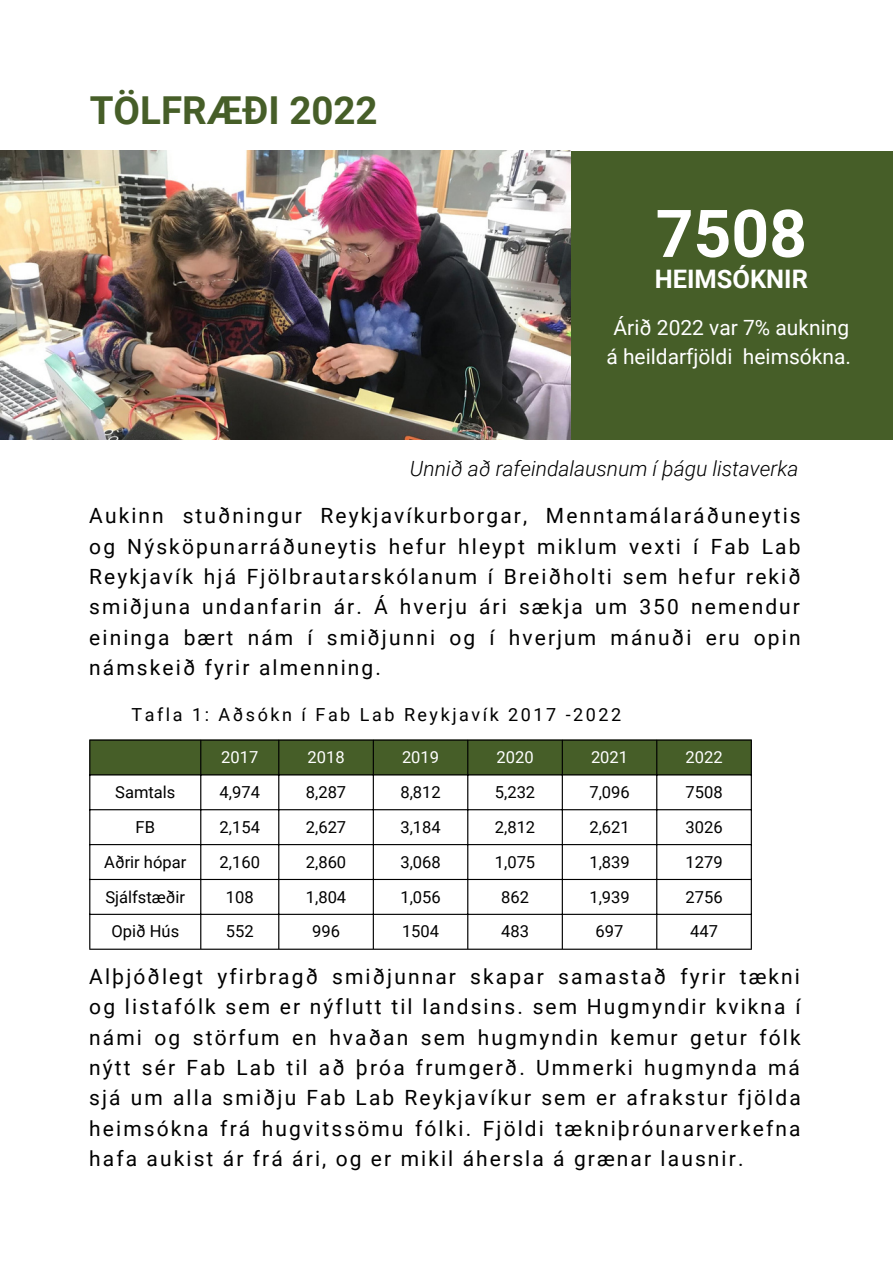
<style>
.page{position:relative;width:893px;height:1264px;background:#fff}
.page>*{position:absolute;margin:0;border:0;box-sizing:border-box;transform-origin:0 0}
.t1{font:700 66px "Roboto";color:#fff}
.t2{font:700 38.55px "Roboto";color:#465e28}
.t3{font:700 25.5px "Roboto";color:#fff}
.t4{font:21px/30.3px "Roboto";letter-spacing:.1em;color:#000;text-align:justify}
.t5{font:21px/29.2px "Roboto";color:#fff;text-align:center}
.t6{font:italic 300 21px "Roboto";color:#000}
.t7{font:18px "Roboto";letter-spacing:.14em;color:#000}
.t8{font:16.5px "Roboto";color:#000}
.t9{font:16.5px "Roboto";color:#fff}
</style>
<div class="page">
<div style="left:570px;top:151px;width:322px;height:288px;background:#465e28"></div>
<img style="left:0;top:151px;width:570px;height:289px">
<div style="left:90px;top:740px;width:660px;height:34px;background:#465e28"></div>
<hr style="left:89px;top:740px;width:1px;height:208px;background:#000">
<hr style="left:200px;top:740px;width:1px;height:208px;background:#000">
<hr style="left:278px;top:740px;width:1px;height:208px;background:#000">
<hr style="left:373px;top:740px;width:1px;height:208px;background:#000">
<hr style="left:467px;top:740px;width:1px;height:208px;background:#000">
<hr style="left:561px;top:740px;width:2px;height:208px;background:#000">
<hr style="left:656px;top:740px;width:1px;height:208px;background:#000">
<hr style="left:750px;top:740px;width:1px;height:208px;background:#000">
<hr style="left:89px;top:739px;width:662px;height:1px;background:#000">
<hr style="left:89px;top:774px;width:662px;height:1px;background:#000">
<hr style="left:89px;top:809px;width:662px;height:1px;background:#000">
<hr style="left:89px;top:844px;width:662px;height:1px;background:#000">
<hr style="left:89px;top:878px;width:662px;height:2px;background:#000">
<hr style="left:89px;top:913px;width:662px;height:1px;background:#000">
<hr style="left:89px;top:948px;width:662px;height:1px;background:#000">
<h2 class="t2" style="left:90px;top:88px;width:289px">TÖLFRÆÐI 2022</h2>
<h1 class="t1" style="left:655px;top:196px;width:153px">7508</h1>
<p class="t3" style="left:654px;top:265px;width:155px">HEIMSÓKNIR</p>
<p class="t5" style="left:606px;top:313px;width:246px">Árið 2022 var 7% aukning á heildarfjöldi heimsókna.</p>
<p class="t6" style="left:410px;top:456px;width:390px">Unnið að rafeindalausnum í þágu listaverka</p>
<p class="t4" style="left:89px;top:501px;width:713px">Aukinn stuðningur Reykjavíkurborgar, Menntamálaráðuneytis og Nýsköpunarráðuneytis hefur hleypt miklum vexti í Fab Lab Reykjavík hjá Fjölbrautarskólanum í Breiðholti sem hefur rekið smiðjuna undanfarin ár. Á hverju ári sækja um 350 nemendur eininga bært nám í smiðjunni og í hverjum mánuði eru opin námskeið fyrir almenning.</p>
<p class="t7" style="left:132px;top:704px;width:491px">Tafla 1: Aðsókn í Fab Lab Reykjavík 2017 -2022</p>
<p class="t9" style="left:221px;top:747px;width:39px">2017</p>
<p class="t9" style="left:307px;top:747px;width:39px">2018</p>
<p class="t9" style="left:402px;top:747px;width:39px">2019</p>
<p class="t9" style="left:496px;top:747px;width:39px">2020</p>
<p class="t9" style="left:591px;top:747px;width:39px">2021</p>
<p class="t9" style="left:685px;top:747px;width:39px">2022</p>
<p class="t8" style="left:115px;top:782px;width:62px">Samtals</p>
<p class="t8" style="left:220px;top:782px;width:42px">4,974</p>
<p class="t8" style="left:306px;top:782px;width:42px">8,287</p>
<p class="t8" style="left:400px;top:782px;width:42px">8,812</p>
<p class="t8" style="left:495px;top:782px;width:42px">5,232</p>
<p class="t8" style="left:589px;top:782px;width:42px">7,096</p>
<p class="t8" style="left:685px;top:782px;width:39px">7508</p>
<p class="t8" style="left:136px;top:817px;width:21px">FB</p>
<p class="t8" style="left:220px;top:817px;width:42px">2,154</p>
<p class="t8" style="left:306px;top:817px;width:42px">2,627</p>
<p class="t8" style="left:400px;top:817px;width:42px">3,184</p>
<p class="t8" style="left:495px;top:817px;width:42px">2,812</p>
<p class="t8" style="left:589px;top:817px;width:42px">2,621</p>
<p class="t8" style="left:685px;top:817px;width:39px">3026</p>
<p class="t8" style="left:104px;top:852px;width:84px">Aðrir hópar</p>
<p class="t8" style="left:220px;top:852px;width:42px">2,160</p>
<p class="t8" style="left:306px;top:852px;width:42px">2,860</p>
<p class="t8" style="left:400px;top:852px;width:42px">3,068</p>
<p class="t8" style="left:495px;top:852px;width:42px">1,075</p>
<p class="t8" style="left:589px;top:852px;width:42px">1,839</p>
<p class="t8" style="left:685px;top:852px;width:39px">1279</p>
<p class="t8" style="left:105px;top:887px;width:81px">Sjálfstæðir</p>
<p class="t8" style="left:226px;top:887px;width:29px">108</p>
<p class="t8" style="left:306px;top:887px;width:42px">1,804</p>
<p class="t8" style="left:400px;top:887px;width:42px">1,056</p>
<p class="t8" style="left:501px;top:887px;width:29px">862</p>
<p class="t8" style="left:589px;top:887px;width:42px">1,939</p>
<p class="t8" style="left:685px;top:887px;width:39px">2756</p>
<p class="t8" style="left:111px;top:922px;width:69px">Opið Hús</p>
<p class="t8" style="left:226px;top:922px;width:29px">552</p>
<p class="t8" style="left:312px;top:922px;width:29px">996</p>
<p class="t8" style="left:402px;top:922px;width:39px">1504</p>
<p class="t8" style="left:501px;top:922px;width:29px">483</p>
<p class="t8" style="left:595px;top:922px;width:29px">697</p>
<p class="t8" style="left:690px;top:922px;width:29px">447</p>
<p class="t4" style="left:89px;top:961px;width:713px">Alþjóðlegt yfirbragð smiðjunnar skapar samastað fyrir tækni og listafólk sem er nýflutt til landsins. sem Hugmyndir kvikna í námi og störfum en hvaðan sem hugmyndin kemur getur fólk nýtt sér Fab Lab til að þróa frumgerð. Ummerki hugmynda má sjá um alla smiðju Fab Lab Reykjavíkur sem er afrakstur fjölda heimsókna frá hugvitssömu fólki. Fjöldi tækniþróunarverkefna hafa aukist ár frá ári, og er mikil áhersla á grænar lausnir.</p>
</div>
